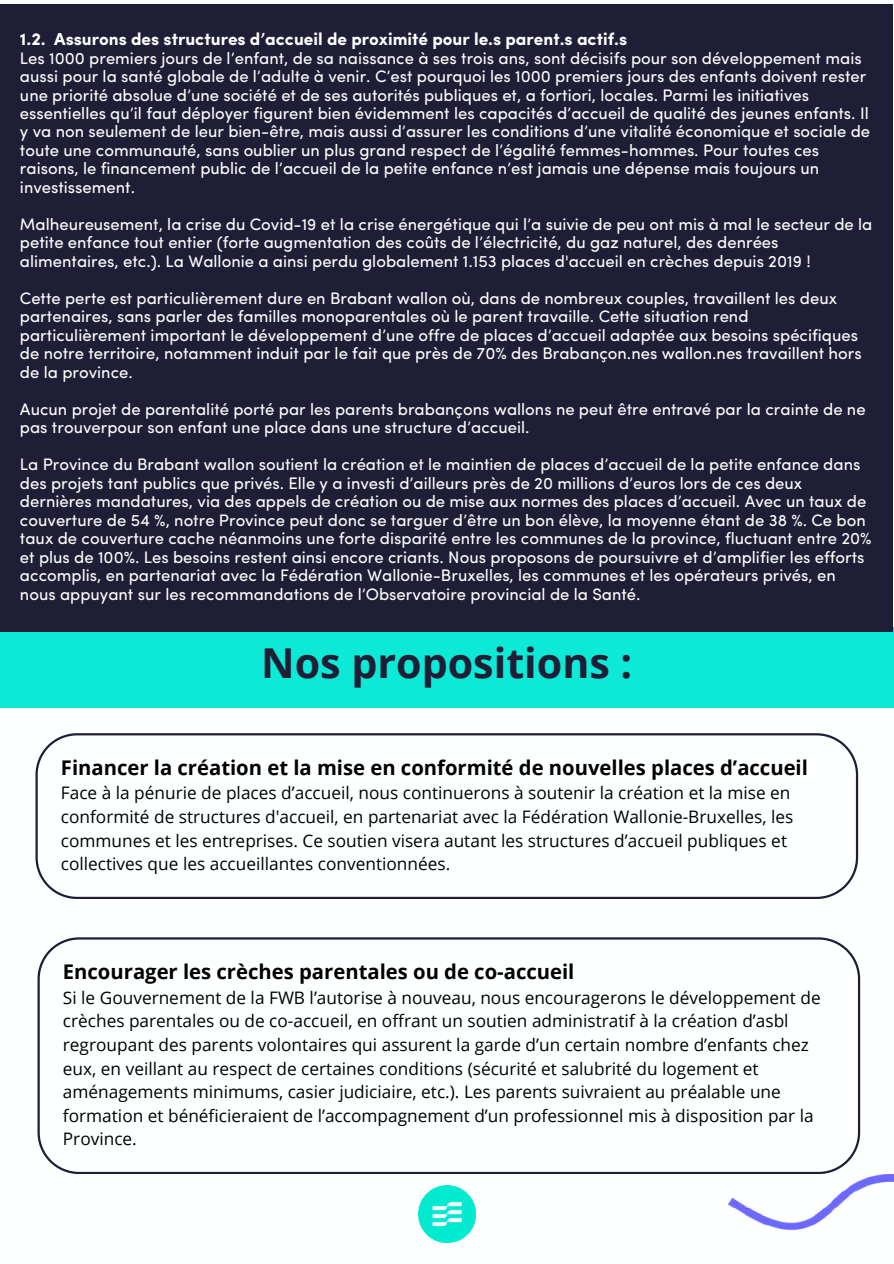
<style>
.page{position:relative;width:894px;height:1264px;background:#fff}
.page>*{position:absolute;margin:0;border:0;box-sizing:border-box;transform-origin:0 0}
.t1{font:700 41.25px "Open Sans";color:#201e36}
.t2{font:700 20.25px "Open Sans";color:#000}
.t3{font:700 17.4px "Sofia Pro";color:#feffff}
.t4{font:17.25px/23.7px "Open Sans";color:#000}
.t5{font:16.65px/18.5px "Sofia Pro";color:#feffff}
</style>
<div class="page">
<div style="left:0;top:627px;width:893px;height:80px;background:#0ce9d6"></div>
<img style="left:418px;top:1185px;width:57px;height:57px">
<img style="left:728px;top:1174px;width:165px;height:57px">
<svg style="left:35px;top:733px;width:822px;height:165px"></svg>
<svg style="left:37px;top:937px;width:822px;height:236px"></svg>
<div style="left:0;top:4px;width:892px;height:627px;background:#201e36"></div>
<p class="t3" style="left:20px;top:32px;width:608px">1.2. Assurons des structures d’accueil de proximité pour le.s parent.s actif.s</p>
<p class="t5" style="left:20px;top:50px;width:851px">Les 1000 premiers jours de l’enfant, de sa naissance à ses trois ans, sont décisifs pour son développement mais aussi pour la santé globale de l’adulte à venir. C’est pourquoi les 1000 premiers jours des enfants doivent rester une priorité absolue d’une société et de ses autorités publiques et, a fortiori, locales. Parmi les initiatives essentielles qu’il faut déployer figurent bien évidemment les capacités d’accueil de qualité des jeunes enfants. Il y va non seulement de leur bien-être, mais aussi d’assurer les conditions d’une vitalité économique et sociale de toute une communauté, sans oublier un plus grand respect de l’égalité femmes-hommes. Pour toutes ces raisons, le financement public de l’accueil de la petite enfance n’est jamais une dépense mais toujours un investissement.</p>
<p class="t5" style="left:20px;top:216px;width:853px">Malheureusement, la crise du Covid-19 et la crise énergétique qui l’a suivie de peu ont mis à mal le secteur de la petite enfance tout entier (forte augmentation des coûts de l’électricité, du gaz naturel, des denrées alimentaires, etc.). La Wallonie a ainsi perdu globalement 1.153 places d'accueil en crèches depuis 2019 !</p>
<p class="t5" style="left:20px;top:290px;width:843px">Cette perte est particulièrement dure en Brabant wallon où, dans de nombreux couples, travaillent les deux partenaires, sans parler des familles monoparentales où le parent travaille. Cette situation rend particulièrement important le développement d’une offre de places d’accueil adaptée aux besoins spécifiques de notre territoire, notamment induit par le fait que près de 70% des Brabançon.nes wallon.nes travaillent hors de la province.</p>
<p class="t5" style="left:20px;top:401px;width:846px">Aucun projet de parentalité porté par les parents brabançons wallons ne peut être entravé par la crainte de ne pas trouverpour son enfant une place dans une structure d’accueil.</p>
<p class="t5" style="left:20px;top:457px;width:852px">La Province du Brabant wallon soutient la création et le maintien de places d’accueil de la petite enfance dans des projets tant publics que privés. Elle y a investi d’ailleurs près de 20 millions d’euros lors de ces deux dernières mandatures, via des appels de création ou de mise aux normes des places d’accueil. Avec un taux de couverture de 54 %, notre Province peut donc se targuer d’être un bon élève, la moyenne étant de 38 %. Ce bon taux de couverture cache néanmoins une forte disparité entre les communes de la province, fluctuant entre 20% et plus de 100%. Les besoins restent ainsi encore criants. Nous proposons de poursuivre et d’amplifier les efforts accomplis, en partenariat avec la Fédération Wallonie-Bruxelles, les communes et les opérateurs privés, en nous appuyant sur les recommandations de l’Observatoire provincial de la Santé.</p>
<h1 class="t1" style="left:261px;top:634px;width:372px">Nos propositions :</h1>
<p class="t2" style="left:61px;top:753px;width:748px">Financer la création et la mise en conformité de nouvelles places d’accueil</p>
<p class="t4" style="left:61px;top:781px;width:733px">Face à la pénurie de places d’accueil, nous continuerons à soutenir la création et la mise en conformité de structures d'accueil, en partenariat avec la Fédération Wallonie-Bruxelles, les communes et les entreprises. Ce soutien visera autant les structures d’accueil publiques et collectives que les accueillantes conventionnées.</p>
<p class="t2" style="left:63px;top:957px;width:513px">Encourager les crèches parentales ou de co-accueil</p>
<p class="t4" style="left:63px;top:985px;width:759px">Si le Gouvernement de la FWB l’autorise à nouveau, nous encouragerons le développement de crèches parentales ou de co-accueil, en offrant un soutien administratif à la création d’asbl regroupant des parents volontaires qui assurent la garde d’un certain nombre d’enfants chez eux, en veillant au respect de certaines conditions (sécurité et salubrité du logement et aménagements minimums, casier judiciaire, etc.). Les parents suivraient au préalable une formation et bénéficieraient de l’accompagnement d’un professionnel mis à disposition par la Province.</p>
</div>
